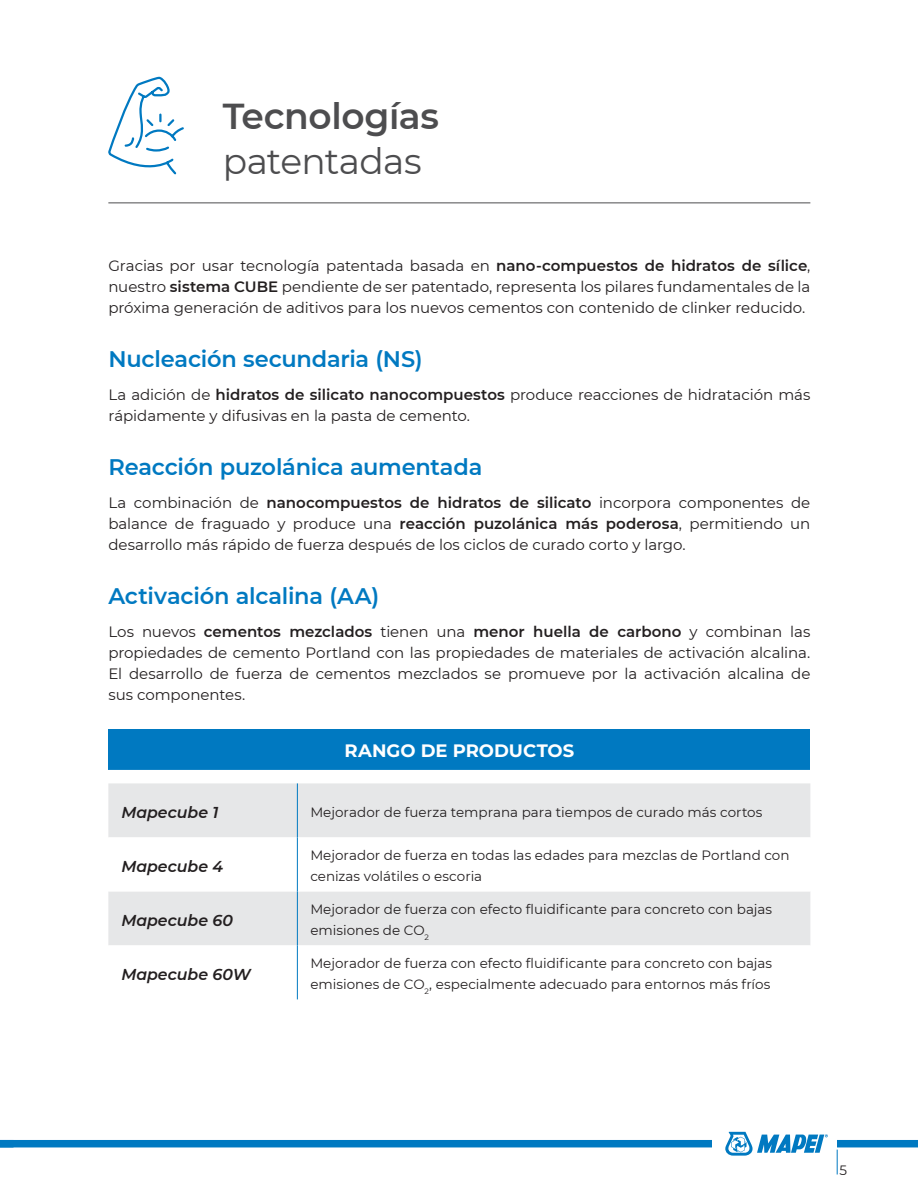
<style>
.page{position:relative;width:918px;height:1188px;background:#fff}
.page>*{position:absolute;margin:0;border:0;box-sizing:border-box;transform-origin:0 0}
.t1{font:600 36px "Montserrat";letter-spacing:-.01em;color:#4d4d4f}
.t2{font:36px "Montserrat";letter-spacing:-.015em;color:#4d4d4f}
.t3{font:600 22.5px "Montserrat";letter-spacing:-.01em;color:#0079c1}
.t4{font:700 18px "Montserrat";color:#fff}
.t5{font:italic 600 15.75px "Montserrat";color:#231f20}
.t6{font:15px/21px "Montserrat";letter-spacing:-.005em;color:#231f20;text-align:justify}
.t7{font:13.5px/21px "Montserrat";letter-spacing:.005em;color:#231f20}
.s1{font-weight:600}
</style>
<div class="page">
<div style="left:0;top:1140px;width:918px;height:7px;background:#0079c1"></div>
<div style="left:712px;top:1132px;width:125px;height:24px;background:#fff"></div>
<svg style="left:725px;top:1132px;width:103px;height:24px"></svg>
<svg style="left:837px;top:1150px;width:1px;height:24px"></svg>
<svg style="left:108px;top:76px;width:76px;height:99px"></svg>
<hr style="left:108px;top:202px;width:702px;height:1px;background:#4d4d4f">
<div style="left:108px;top:729px;width:702px;height:41px;background:#0079c1"></div>
<div style="left:108px;top:783px;width:702px;height:54px;background:#e6e7e8"></div>
<svg style="left:108px;top:837px;width:702px;height:162px"></svg>
<hr style="left:297px;top:783px;width:1px;height:54px;background:#0079c1">
<hr style="left:297px;top:837px;width:1px;height:54px;background:#0079c1">
<hr style="left:297px;top:891px;width:1px;height:54px;background:#0079c1">
<hr style="left:297px;top:945px;width:1px;height:54px;background:#0079c1">
<h1 class="t1" style="left:223px;top:91px;width:218px">Tecnologías</h1>
<h1 class="t2" style="left:223px;top:137px;width:200px">patentadas</h1>
<p class="t6" style="left:108px;top:255px;width:704px">Gracias por usar tecnología patentada basada en <span class="s1">nano-compuestos de hidratos de sílice</span>, nuestro <span class="s1">sistema CUBE</span> pendiente de ser patentado, representa los pilares fundamentales de la próxima generación de aditivos para los nuevos cementos con contenido de clinker reducido.</p>
<h2 class="t3" style="left:108px;top:343px;width:316px">Nucleación secundaria (NS)</h2>
<p class="t6" style="left:108px;top:384px;width:704px">La adición de <span class="s1">hidratos de silicato nanocompuestos</span> produce reacciones de hidratación más rápidamente y difusivas en la pasta de cemento.</p>
<h2 class="t3" style="left:108px;top:451px;width:375px">Reacción puzolánica aumentada</h2>
<p class="t6" style="left:108px;top:492px;width:704px">La combinación de <span class="s1">nanocompuestos de hidratos de silicato</span> incorpora componentes de balance de fraguado y produce una <span class="s1">reacción puzolánica más poderosa</span>, permitiendo un desarrollo más rápido de fuerza después de los ciclos de curado corto y largo.</p>
<h2 class="t3" style="left:108px;top:580px;width:273px">Activación alcalina (AA)</h2>
<p class="t6" style="left:108px;top:621px;width:704px">Los nuevos <span class="s1">cementos mezclados</span> tienen una <span class="s1">menor huella de carbono</span> y combinan las propiedades de cemento Portland con las propiedades de materiales de activación alcalina.<br>El desarrollo de fuerza de cementos mezclados se promueve por la activación alcalina de sus componentes.</p>
<p class="t4" style="left:345px;top:738px;width:231px">RANGO DE PRODUCTOS</p>
<p class="t5" style="left:121px;top:801px;width:99px">Mapecube 1</p>
<p class="t7" style="left:310px;top:801px;width:454px">Mejorador de fuerza temprana para tiempos de curado más cortos</p>
<p class="t5" style="left:121px;top:855px;width:103px">Mapecube 4</p>
<p class="t7" style="left:310px;top:845px;width:481px">Mejorador de fuerza en todas las edades para mezclas de Portland con cenizas volátiles o escoria</p>
<p class="t5" style="left:121px;top:909px;width:113px">Mapecube 60</p>
<p class="t7" style="left:310px;top:899px;width:463px">Mejorador de fuerza con efecto fluidificante para concreto con bajas emisiones de CO<sub>2</sub></p>
<p class="t5" style="left:121px;top:963px;width:131px">Mapecube 60W</p>
<p class="t7" style="left:310px;top:953px;width:463px">Mejorador de fuerza con efecto fluidificante para concreto con bajas emisiones de CO<sub>2</sub>, especialmente adecuado para entornos más fríos</p>
<p class="t7" style="left:840px;top:1159px;width:9px">5</p>
</div>
